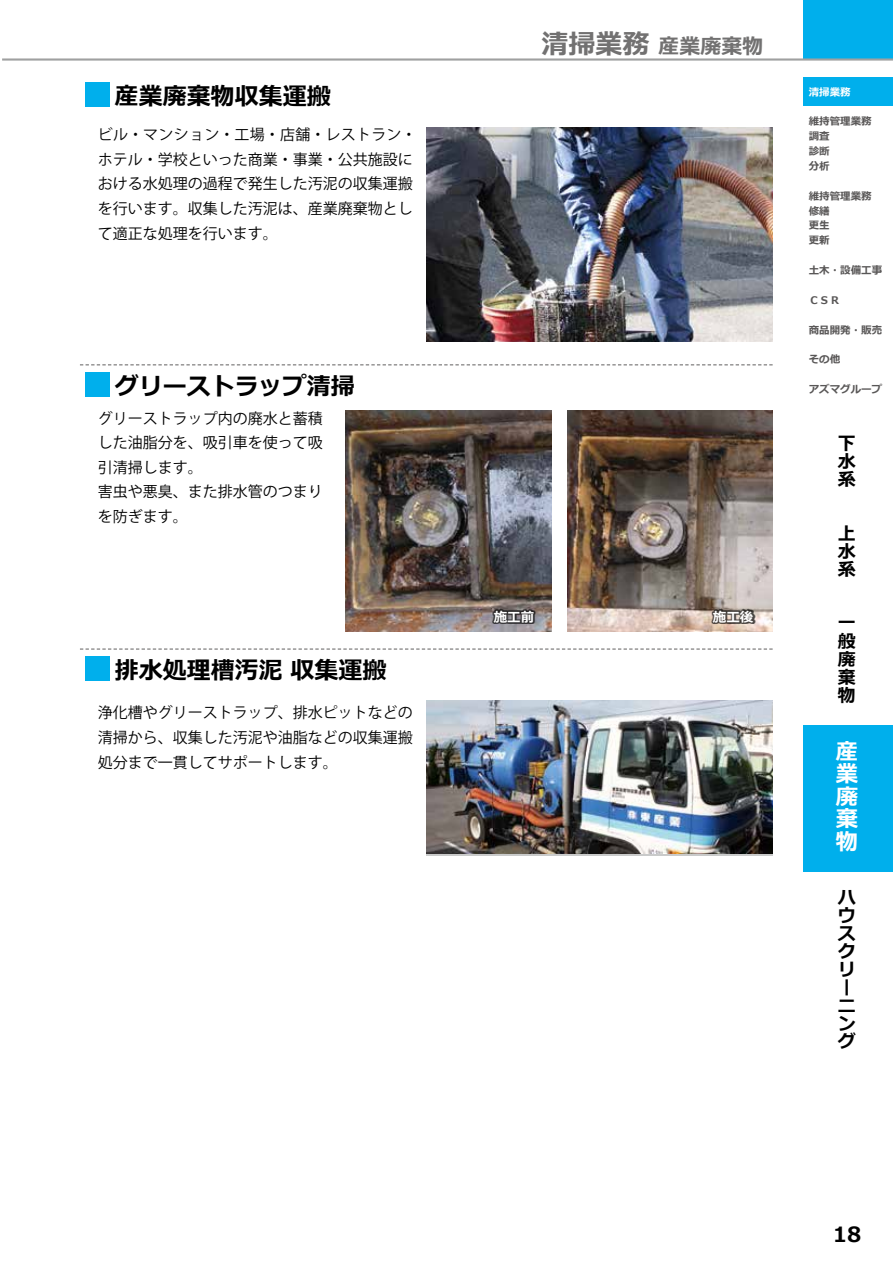
<style>
.page{position:relative;width:893px;height:1263px;background:#fff}
.page>*{position:absolute;margin:0;border:0;box-sizing:border-box;transform-origin:0 0}
.t1{font:700 24px "Meiryo";color:#000}
.t2{font:700 22.5px/22.5px "Meiryo";color:#fff;text-align:justify}
.t3{font:700 21px "Meiryo";color:#727171}
.t4{font:700 21px "Meiryo";color:#000}
.t5{font:700 18px/18px "Meiryo";color:#000;text-align:justify}
.t6{font:15px/24.6px "Koz Go Pro";color:#000}
.t7{font:700 13.5px "Meiryo";color:#fff}
.t8{font:700 10.5px/14.9px "Meiryo";color:#595757}
.t9{font:700 10.5px "Meiryo";color:#fff}
.s1{font-size:27px}
</style>
<div class="page">
<div style="left:803px;top:0;width:90px;height:60px;background:#00afec"></div>
<div style="left:803px;top:78px;width:90px;height:28px;background:#00afec"></div>
<hr style="left:2px;top:58px;width:891px;height:3px;background:#9fa0a0">
<div style="left:85px;top:82px;width:25px;height:25px;background:#00afec"></div>
<div style="left:85px;top:372px;width:25px;height:25px;background:#00afec"></div>
<div style="left:85px;top:656px;width:25px;height:25px;background:#00afec"></div>
<svg style="left:80px;top:364px;width:693px;height:1px"></svg>
<svg style="left:80px;top:648px;width:693px;height:2px"></svg>
<div style="left:803px;top:725px;width:90px;height:146px;background:#00afec"></div>
<img style="left:346px;top:410px;width:205px;height:221px">
<img style="left:567px;top:410px;width:206px;height:221px">
<img style="left:426px;top:127px;width:347px;height:215px">
<img style="left:426px;top:700px;width:347px;height:154px">
<div style="left:492px;top:609px;width:44px;height:15px;background:#000;opacity:.7"></div>
<div style="left:711px;top:609px;width:44px;height:15px;background:#000;opacity:.7"></div>
<h1 class="t1" style="left:115px;top:79px;width:217px">産業廃棄物収集運搬</h1>
<p class="t6" style="left:98px;top:123px;width:320px">ビル・マンション・工場・店舗・レストラン・ホテル・学校といった商業・事業・公共施設における水処理の過程で発生した汚泥の収集運搬を行います。収集した汚泥は、産業廃棄物として適正な処理を行います。</p>
<h1 class="t1" style="left:115px;top:369px;width:241px">グリーストラップ清掃</h1>
<p class="t6" style="left:98px;top:406px;width:226px">グリーストラップ内の廃水と蓄積した油脂分を、吸引車を使って吸引清掃します。<br>害虫や悪臭、また排水管のつまりを防ぎます。</p>
<h1 class="t1" style="left:115px;top:653px;width:273px">排水処理槽汚泥 収集運搬</h1>
<p class="t6" style="left:98px;top:701px;width:316px;text-align:justify">浄化槽やグリーストラップ、排水ピットなどの清掃から、収集した汚泥や油脂などの収集運搬処分まで一貫してサポートします。</p>
<h3 class="t3" style="left:542px;top:32px;width:223px"><span class="s1">清掃業務</span> 産業廃棄物</h3>
<p class="t7" style="left:494px;top:607px;width:42px">施工前</p>
<p class="t7" style="left:713px;top:607px;width:42px">施工後</p>
<p class="t9" style="left:809px;top:84px;width:43px">清掃業務</p>
<p class="t8" style="left:809px;top:115px;width:64px">維持管理業務調査<br>診断<br>分析</p>
<p class="t8" style="left:809px;top:189px;width:64px">維持管理業務修繕<br>更生<br>更新</p>
<p class="t8" style="left:809px;top:263px;width:75px">土木・設備工事</p>
<p class="t8" style="left:809px;top:293px;width:33px">ＣＳＲ</p>
<p class="t8" style="left:809px;top:323px;width:75px">商品開発・販売</p>
<p class="t8" style="left:809px;top:353px;width:33px">その他</p>
<p class="t8" style="left:809px;top:382px;width:75px">アズマグループ</p>
<p class="t5" style="left:838px;top:435px;width:19px">下水系</p>
<p class="t5" style="left:838px;top:525px;width:19px">上水系</p>
<p class="t5" style="left:838px;top:615px;width:19px">一般廃棄物</p>
<h2 class="t2" style="left:836px;top:742px;width:24px">産業廃棄物</h2>
<p class="t5" style="left:838px;top:890px;width:19px;text-align:left">ハウスクリーニング</p>
<h3 class="t4" style="left:833px;top:1220px;width:30px">18</h3>
</div>
